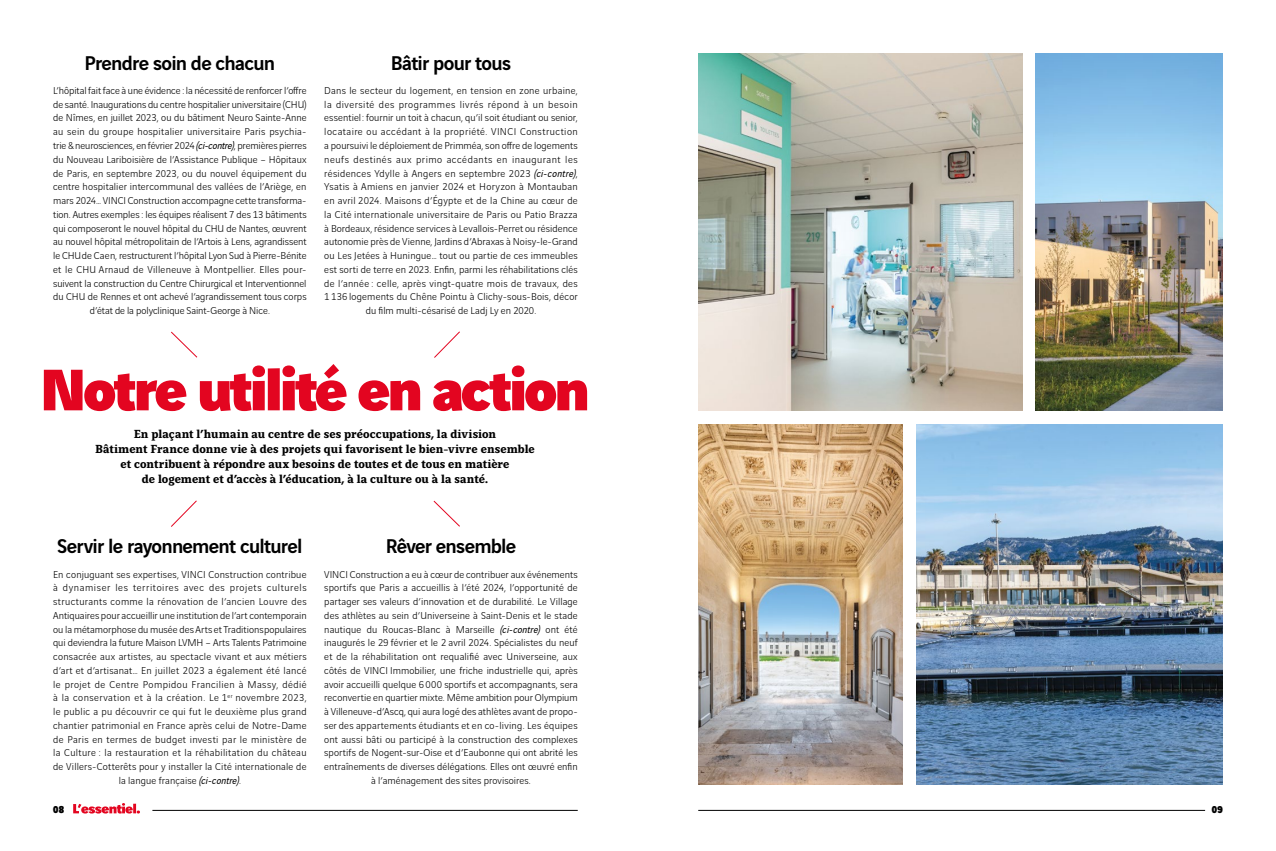
<style>
.page{position:relative;width:1276px;height:851px;background:#fff}
.page>*{position:absolute;margin:0;border:0;box-sizing:border-box;transform-origin:0 0}
.t1{font:900 62.5px "Vinci Sans";letter-spacing:-.055em;color:#e30520}
.t2{font:500 21.25px "Vinci Sans";letter-spacing:-.035em;color:#000}
.t3{font:700 12.5px/15px "Vinci Serif";letter-spacing:-.005em;color:#000;text-align:center}
.t4{font:300 10.62px/13.8px "Vinci Sans";letter-spacing:.01em;color:#000;text-align:center}
.t5{font:900 10.62px "Vinci Sans";color:#000}
.s1{font-weight:400;font-style:italic}
</style>
<div class="page">
<img style="left:698px;top:53px;width:325px;height:358px">
<img style="left:916px;top:424px;width:306px;height:360px">
<img style="left:698px;top:424px;width:205px;height:360px">
<img style="left:1036px;top:53px;width:186px;height:358px">
<svg style="left:433px;top:500px;width:27px;height:27px"></svg>
<svg style="left:171px;top:331px;width:27px;height:27px"></svg>
<svg style="left:171px;top:500px;width:26px;height:27px"></svg>
<svg style="left:434px;top:331px;width:26px;height:27px"></svg>
<hr style="left:152px;top:810px;width:426px;height:1px;background:#000">
<hr style="left:698px;top:810px;width:507px;height:1px;background:#000">
<svg style="left:73px;top:803px;width:67px;height:10px"></svg>
<h2 class="t2" style="left:85px;top:46px;width:192px">Prendre soin de chacun</h2>
<p class="t4" style="left:53px;top:83px;width:255px">L’hôpital fait face à une évidence : la nécessité de renforcer l’offre de santé. Inaugurations du centre hospitalier universitaire (CHU) de Nîmes, en juillet 2023, ou du bâtiment Neuro Sainte-Anne au sein du groupe hospitalier universitaire Paris psychia&shy;trie &amp; neurosciences, en février 2024 <span class="s1">(ci-contre)</span>, premières pierres du Nouveau Lariboisière de l’Assistance Publique – Hôpitaux de Paris, en septembre 2023, ou du nouvel équipement du centre hospitalier intercommunal des vallées de l’Ariège, en mars 2024… VINCI Construction accompagne cette transforma&shy;tion. Autres exemples : les équipes réalisent 7 des 13 bâtiments qui composeront le nouvel hôpital du CHU de Nantes, œuvrent au nouvel hôpital métropolitain de l’Artois à Lens, agrandissent le CHU de Caen, restructurent l’hôpital Lyon Sud à Pierre-Bénite et le CHU Arnaud de Villeneuve à Montpellier. Elles pour&shy;suivent la construction du Centre Chirurgical et Interventionnel du CHU de Rennes et ont achevé l’agrandissement tous corps d’état de la polyclinique Saint-George à Nice.</p>
<h2 class="t2" style="left:391px;top:46px;width:122px">Bâtir pour tous</h2>
<p class="t4" style="left:324px;top:83px;width:255px">Dans le secteur du logement, en tension en zone urbaine, la diversité des programmes livrés répond à un besoin essentiel : fournir un toit à chacun, qu’il soit étudiant ou senior, locataire ou accédant à la propriété. VINCI Construction a poursuivi le déploiement de Primméa, son offre de logements neufs destinés aux primo accédants en inaugurant les résidences Ydylle à Angers en septembre 2023 <span class="s1">(ci-contre)</span>, Ysatis à Amiens en janvier 2024 et Horyzon à Montauban en avril 2024. Maisons d’Égypte et de la Chine au cœur de la Cité internationale universitaire de Paris ou Patio Brazza à Bordeaux, résidence services à Levallois-Perret ou résidence autonomie près de Vienne, Jardins d’Abraxas à Noisy-le-Grand ou Les Jetées à Huningue… tout ou partie de ces immeubles est sorti de terre en 2023. Enfin, parmi les réhabilitations clés de l’année : celle, après vingt-quatre mois de travaux, des 1 136 logements du Chêne Pointu à Clichy-sous-Bois, décor du film multi-césarisé de Ladj Ly en 2020.</p>
<h1 class="t1" style="left:40px;top:337px;width:551px">Notre utilité en action</h1>
<p class="t3" style="left:95px;top:425px;width:441px">En plaçant l’humain au centre de ses préoccupations, la division<br>Bâtiment France donne vie à des projets qui favorisent le bien-vivre ensemble et contribuent à répondre aux besoins de toutes et de tous en matière<br>de logement et d’accès à l’éducation, à la culture ou à la santé.</p>
<h2 class="t2" style="left:57px;top:529px;width:247px">Servir le rayonnement culturel</h2>
<p class="t4" style="left:53px;top:566px;width:255px">En conjuguant ses expertises, VINCI Construction contribue à dynamiser les territoires avec des projets culturels structurants comme la rénovation de l’ancien Louvre des Antiquaires pour accueillir une institution de l’art contemporain ou la métamorphose du musée des Arts et Traditions populaires qui deviendra la future Maison LVMH – Arts Talents Patrimoine consacrée aux artistes, au spectacle vivant et aux métiers d’art et d’artisanat… En juillet 2023 a également été lancé le projet de Centre Pompidou Francilien à Massy, dédié à la conservation et à la création. Le 1<sup>er</sup> novembre 2023, le public a pu découvrir ce qui fut le deuxième plus grand chantier patrimonial en France après celui de Notre-Dame de Paris en termes de budget investi par le ministère de la Culture : la restauration et la réhabilitation du château de Villers-Cotterêts pour y installer la Cité internationale de la langue française <span class="s1">(ci-contre)</span>.</p>
<h2 class="t2" style="left:386px;top:529px;width:132px">Rêver ensemble</h2>
<p class="t4" style="left:324px;top:566px;width:255px">VINCI Construction a eu à cœur de contribuer aux événements sportifs que Paris a accueillis à l’été 2024, l’opportunité de partager ses valeurs d’innovation et de durabilité. Le Village des athlètes au sein d’Universeine à Saint-Denis et le stade nautique du Roucas-Blanc à Marseille <span class="s1">(ci-contre)</span> ont été inaugurés le 29 février et le 2 avril 2024. Spécialistes du neuf et de la réhabilitation ont requalifié avec Universeine, aux côtés de VINCI Immobilier, une friche industrielle qui, après avoir accueilli quelque 6 000 sportifs et accompagnants, sera reconvertie en quartier mixte. Même ambition pour Olympium à Villeneuve-d’Ascq, qui aura logé des athlètes avant de propo&shy;ser des appartements étudiants et en co-living. Les équipes ont aussi bâti ou participé à la construction des complexes sportifs de Nogent-sur-Oise et d’Eaubonne qui ont abrité les entraînements de diverses délégations. Elles ont œuvré enfin à l’aménagement des sites provisoires.</p>
<p class="t5" style="left:53px;top:800px;width:12px">08</p>
<p class="t5" style="left:1212px;top:800px;width:12px">09</p>
</div>
